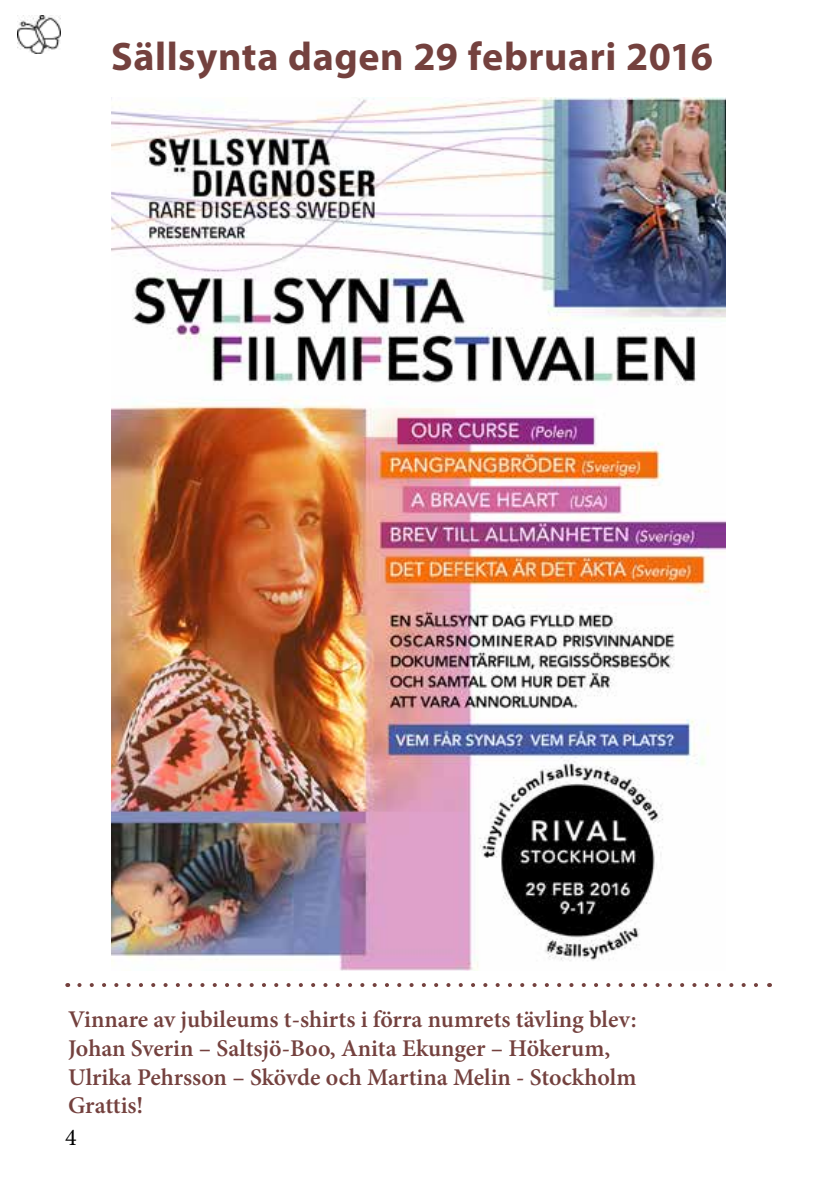
<style>
.page{position:relative;width:840px;height:1191px;background:#fff}
.page>*{position:absolute;margin:0;border:0;box-sizing:border-box;transform-origin:0 0}
.t1{font:700 40px "Myriad Pro";letter-spacing:.015em;color:#74413e}
.t2{font:600 24px/28.8px "Minion Pro";color:#74413e}
.t3{font:24px "Minion Pro";color:#000}
</style>
<div class="page">
<img style="left:111px;top:97px;width:613px;height:873px">
<svg style="left:79px;top:983px;width:679px;height:4px"></svg>
<img style="left:17px;top:16px;width:43px;height:37px">
<h1 class="t1" style="left:111px;top:30px;width:603px">Sällsynta dagen 29 februari 2016</h1>
<p class="t2" style="left:68px;top:1004px;width:569px">Vinnare av jubileums t-shirts i förra numrets tävling blev:<br>Johan Sverin – Saltsjö-Boo, Anita Ekunger – Hökerum, Ulrika Pehrsson – Skövde och Martina Melin - Stockholm Grattis!</p>
<p class="t3" style="left:65px;top:1120px;width:13px">4</p>
</div>
